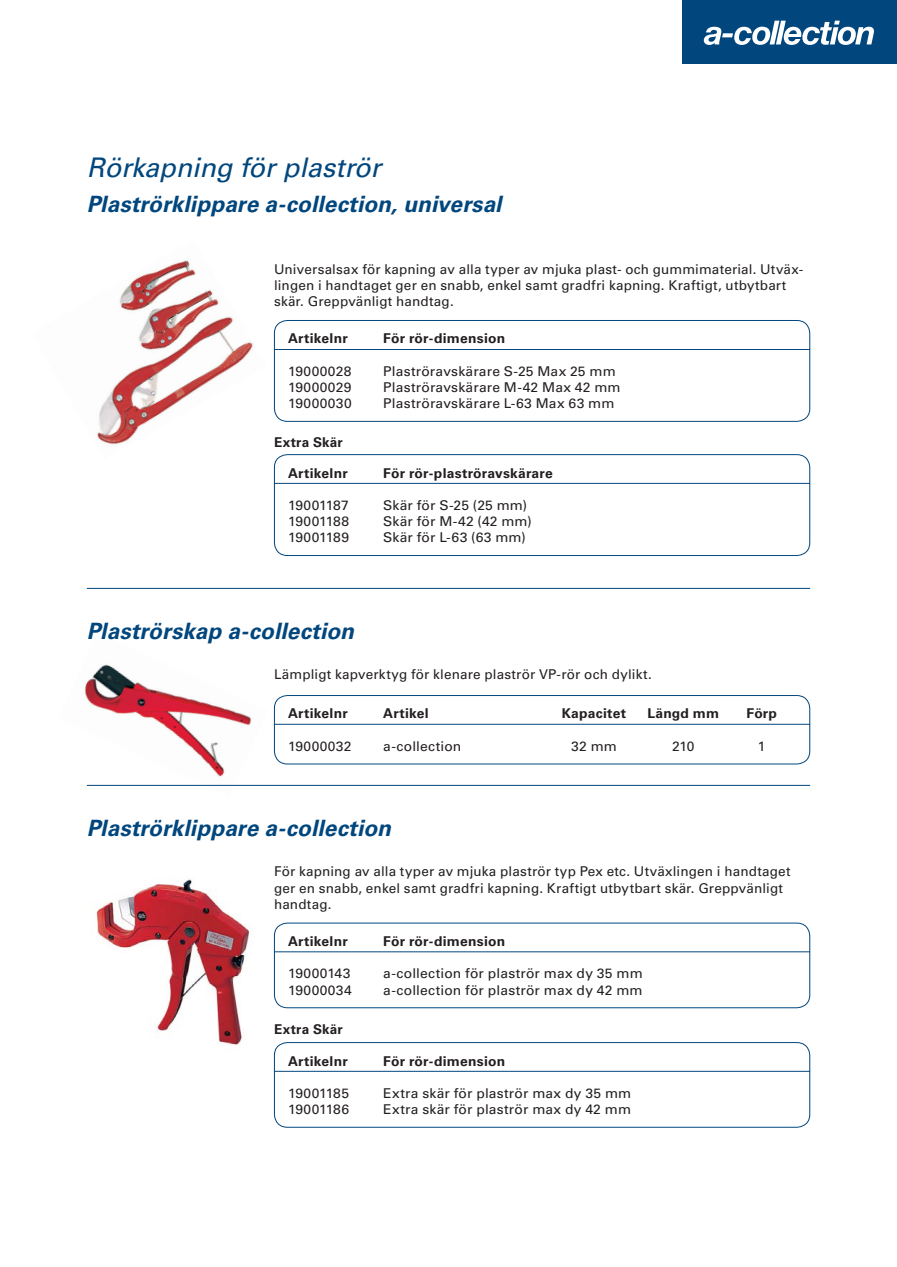
<style>
.page{position:relative;width:897px;height:1267px;background:#fff}
.page>*{position:absolute;margin:0;border:0;box-sizing:border-box;transform-origin:0 0}
.Rub2{font:italic 27px "Univers LT Std";letter-spacing:-.005em;color:#01467d}
.Underrubrik{font:italic 700 22.5px "Univers LT Std";letter-spacing:.005em;color:#01467d}
.Brödtext{font:13.5px/16.2px "Univers LT Std";letter-spacing:.01em;color:#231f20}
.Tabell_5_special{font:13.5px "Univers LT Std";letter-spacing:.015em;color:#231f20}
.Tabell_5_special-2{font:700 13.5px "Univers LT Std";letter-spacing:.015em;color:#231f20}
.Tabell_5_special-3{font:13.5px "Univers LT Std";letter-spacing:-.01em;color:#231f20}
</style>
<div class="page">
<img style="left:97px;top:260px;width:157px;height:185px">
<img style="left:84px;top:664px;width:183px;height:122px">
<img style="left:96px;top:879px;width:154px;height:166px">
<div style="left:682px;top:0;width:214px;height:63px;background:#01467d"></div>
<svg style="left:703px;top:21px;width:170px;height:24px"></svg>
<div style="left:274px;top:320px;width:536px;height:102px;border:1px solid #01467d;border-radius:13px"></div>
<div style="left:274px;top:454px;width:536px;height:102px;border:1px solid #01467d;border-radius:13px"></div>
<div style="left:274px;top:695px;width:536px;height:69px;border:1px solid #01467d;border-radius:13px"></div>
<div style="left:274px;top:922px;width:536px;height:86px;border:1px solid #01467d;border-radius:13px"></div>
<div style="left:274px;top:1042px;width:536px;height:85px;border:1px solid #01467d;border-radius:13px"></div>
<hr style="left:274px;top:349px;width:536px;height:1px;background:#01467d">
<hr style="left:274px;top:483px;width:536px;height:1px;background:#01467d">
<hr style="left:274px;top:724px;width:536px;height:1px;background:#01467d">
<hr style="left:274px;top:951px;width:536px;height:1px;background:#01467d">
<hr style="left:274px;top:1070px;width:536px;height:1px;background:#01467d">
<hr style="left:87px;top:588px;width:723px;height:1px;background:#01467d">
<hr style="left:87px;top:785px;width:723px;height:1px;background:#01467d">
<p class="Rub2" style="left:87px;top:151px;width:296px">Rörkapning för plaströr</p>
<p class="Underrubrik" style="left:87px;top:191px;width:416px">Plaströrklippare a-collection, universal</p>
<p class="Brödtext" style="left:274px;top:261px;width:531px">Universalsax för kapning av alla typer av mjuka plast- och gummimaterial. Utväx&shy;lingen i handtaget ger en snabb, enkel samt gradfri kapning. Kraftigt, utbytbart skär. Greppvänligt handtag.</p>
<p class="Tabell_5_special-2" style="left:288px;top:331px;width:61px">Artikelnr</p>
<p class="Tabell_5_special-2" style="left:383px;top:331px;width:123px">För rör-dimension</p>
<p class="Tabell_5_special" style="left:288px;top:363px;width:65px">19000028</p>
<p class="Tabell_5_special" style="left:383px;top:363px;width:234px">Plaströravskärare S-25 Max 25 mm</p>
<p class="Tabell_5_special" style="left:288px;top:379px;width:65px">19000029</p>
<p class="Tabell_5_special" style="left:383px;top:379px;width:239px">Plaströravskärare M-42 Max 42 mm</p>
<p class="Tabell_5_special" style="left:288px;top:395px;width:65px">19000030</p>
<p class="Tabell_5_special" style="left:383px;top:395px;width:233px">Plaströravskärare L-63 Max 63 mm</p>
<p class="Tabell_5_special-2" style="left:274px;top:434px;width:70px">Extra Skär</p>
<p class="Tabell_5_special-2" style="left:288px;top:465px;width:61px">Artikelnr</p>
<p class="Tabell_5_special-2" style="left:383px;top:465px;width:171px">För rör-plaströravskärare</p>
<p class="Tabell_5_special-3" style="left:288px;top:497px;width:62px">19001187</p>
<p class="Tabell_5_special" style="left:383px;top:497px;width:145px">Skär för S-25 (25 mm)</p>
<p class="Tabell_5_special-3" style="left:288px;top:513px;width:63px">19001188</p>
<p class="Tabell_5_special" style="left:383px;top:513px;width:150px">Skär för M-42 (42 mm)</p>
<p class="Tabell_5_special-3" style="left:288px;top:529px;width:63px">19001189</p>
<p class="Tabell_5_special" style="left:383px;top:529px;width:144px">Skär för L-63 (63 mm)</p>
<p class="Underrubrik" style="left:87px;top:618px;width:268px">Plaströrskap a-collection</p>
<p class="Brödtext" style="left:274px;top:666px;width:379px">Lämpligt kapverktyg för klenare plaströr VP-rör och dylikt.</p>
<p class="Tabell_5_special-2" style="left:288px;top:705px;width:61px">Artikelnr</p>
<p class="Tabell_5_special-2" style="left:383px;top:705px;width:47px">Artikel</p>
<p class="Tabell_5_special-2" style="left:561px;top:705px;width:66px">Kapacitet</p>
<p class="Tabell_5_special-2" style="left:647px;top:705px;width:73px">Längd mm</p>
<p class="Tabell_5_special-2" style="left:746px;top:705px;width:32px">Förp</p>
<p class="Tabell_5_special" style="left:288px;top:738px;width:65px">19000032</p>
<p class="Tabell_5_special" style="left:383px;top:738px;width:80px">a-collection</p>
<p class="Tabell_5_special" style="left:571px;top:738px;width:47px">32 mm</p>
<p class="Tabell_5_special" style="left:672px;top:738px;width:24px">210</p>
<p class="Tabell_5_special" style="left:757px;top:738px;width:9px">1</p>
<p class="Underrubrik" style="left:87px;top:815px;width:305px">Plaströrklippare a-collection</p>
<p class="Brödtext" style="left:274px;top:863px;width:518px">För kapning av alla typer av mjuka plaströr typ Pex etc. Utväxlingen i handtaget ger en snabb, enkel samt gradfri kapning. Kraftigt utbytbart skär. Greppvänligt handtag.</p>
<p class="Tabell_5_special-2" style="left:288px;top:933px;width:61px">Artikelnr</p>
<p class="Tabell_5_special-2" style="left:383px;top:933px;width:123px">För rör-dimension</p>
<p class="Tabell_5_special" style="left:288px;top:965px;width:64px">19000143</p>
<p class="Tabell_5_special" style="left:383px;top:965px;width:261px">a-collection för plaströr max dy 35 mm</p>
<p class="Tabell_5_special" style="left:288px;top:981px;width:65px">19000034</p>
<p class="Tabell_5_special" style="left:383px;top:981px;width:261px">a-collection för plaströr max dy 42 mm</p>
<p class="Tabell_5_special-2" style="left:274px;top:1020px;width:70px">Extra Skär</p>
<p class="Tabell_5_special-2" style="left:288px;top:1052px;width:61px">Artikelnr</p>
<p class="Tabell_5_special-2" style="left:383px;top:1052px;width:123px">För rör-dimension</p>
<p class="Tabell_5_special-3" style="left:288px;top:1085px;width:63px">19001185</p>
<p class="Tabell_5_special" style="left:383px;top:1085px;width:249px">Extra skär för plaströr max dy 35 mm</p>
<p class="Tabell_5_special-3" style="left:288px;top:1101px;width:62px">19001186</p>
<p class="Tabell_5_special" style="left:383px;top:1101px;width:249px">Extra skär för plaströr max dy 42 mm</p>
</div>
